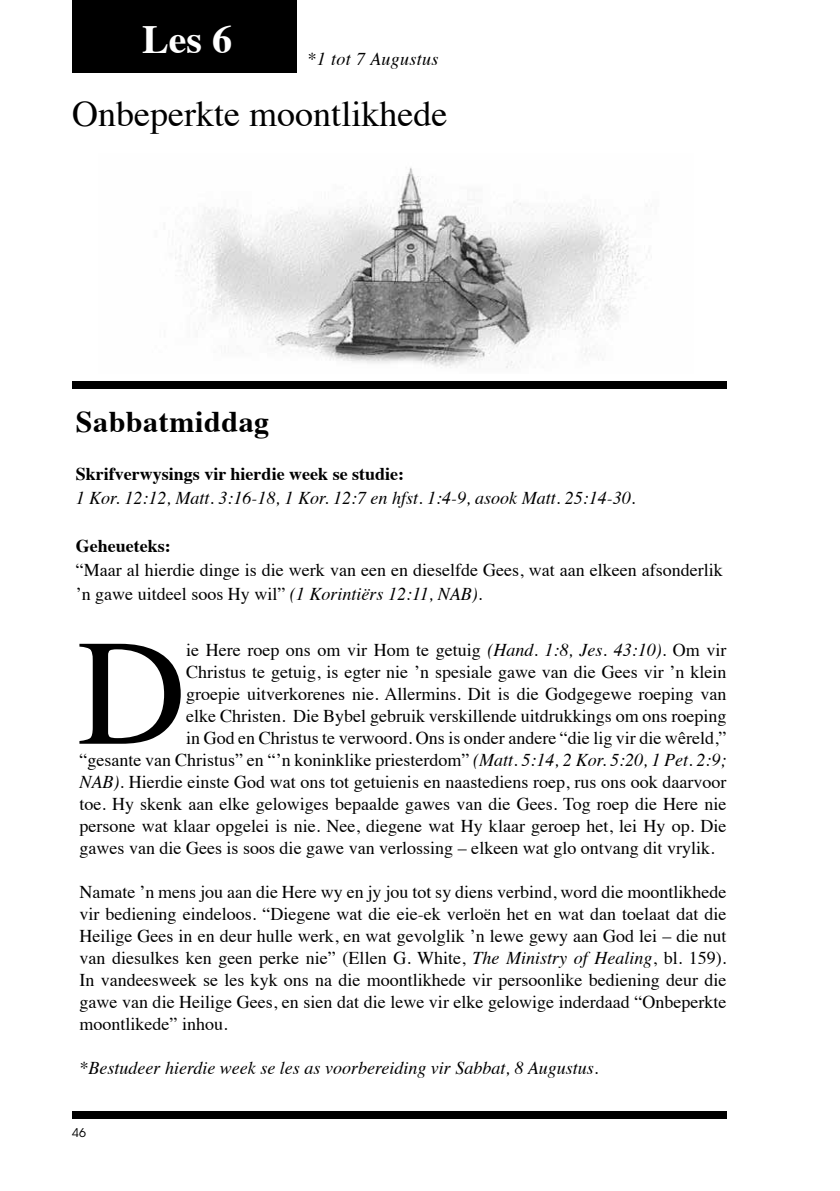
<style>
.page{position:relative;width:840px;height:1191px;background:#fff}
.page>*{position:absolute;margin:0;border:0;box-sizing:border-box;transform-origin:0 0}
.t1{font:151px "Times";color:#000}
.t2{font:700 40px "Times";color:#fff}
.t3{font:36px "Times";color:#000}
.t4{font:700 30px "Times";letter-spacing:.02em;color:#000}
.t5{font:18px/22px "Times";color:#000;text-align:justify}
.t6{font:italic 18px "Times";color:#000}
.t7{font:700 18px "Times";color:#000}
.t8{font:italic 18px "Times";letter-spacing:.02em;color:#000}
.t9{font:12px "ITC Avant Garde Std";color:#000}
.s1{font-style:italic}
</style>
<div class="page">
<div style="left:72px;top:1111px;width:654px;height:8px;background:#000"></div>
<div style="left:72px;top:0;width:225px;height:72px;background:#000"></div>
<div style="left:72px;top:382px;width:654px;height:7px;background:#000"></div>
<img style="left:175px;top:167px;width:472px;height:201px">
<h2 class="t2" style="left:142px;top:1px;width:91px">Les 6</h2>
<p class="t8" style="left:307px;top:43px;width:132px">*1 tot 7 Augustus</p>
<h3 class="t3" style="left:72px;top:80px;width:376px">Onbeperkte moontlikhede</h3>
<h3 class="t4" style="left:76px;top:393px;width:195px">Sabbatmiddag</h3>
<p class="t7" style="left:76px;top:456px;width:330px">Skrifverwysings vir hierdie week se studie:</p>
<p class="t6" style="left:76px;top:482px;width:560px">1 Kor. 12:12, Matt. 3:16-18, 1 Kor. 12:7 en hfst. 1:4-9, asook Matt. 25:14-30.</p>
<p class="t7" style="left:76px;top:528px;width:96px">Geheueteks:</p>
<p class="t5" style="left:76px;top:556px;width:648px;line-height:24px">“Maar al hierdie dinge is die werk van een en dieselfde Gees, wat aan elkeen afsonderlik ’n gawe uitdeel soos Hy wil” <span class="s1">(1 Korintiërs 12:11, NAB).</span></p>
<h1 class="t1" style="left:77px;top:552px;width:111px">D</h1>
<p class="t5" style="left:186px;top:637px;width:541px">ie Here roep ons om vir Hom te getuig <span class="s1">(Hand. 1:8, Jes. 43:10).</span> Om vir</p>
<p class="t5" style="left:186px;top:659px;width:541px">Christus te getuig, is egter nie ’n spesiale gawe van die Gees vir ’n klein</p>
<p class="t5" style="left:186px;top:681px;width:541px">groepie uitverkorenes nie. Allermins. Dit is die Godgegewe roeping van</p>
<p class="t5" style="left:186px;top:703px;width:541px">elke Christen. Die Bybel gebruik verskillende uitdrukkings om ons roeping</p>
<p class="t5" style="left:186px;top:725px;width:541px">in God en Christus te verwoord. Ons is onder andere “die lig vir die wêreld,”</p>
<p class="t5" style="left:79px;top:747px;width:648px">“gesante van Christus” en “’n koninklike priesterdom” <span class="s1">(Matt. 5:14, 2 Kor. 5:20, 1 Pet. 2:9;</span></p>
<p class="t5" style="left:79px;top:769px;width:648px"><span class="s1">NAB).</span> Hierdie einste God wat ons tot getuienis en naastediens roep, rus ons ook daarvoor</p>
<p class="t5" style="left:79px;top:791px;width:648px">toe. Hy skenk aan elke gelowiges bepaalde gawes van die Gees. Tog roep die Here nie</p>
<p class="t5" style="left:79px;top:813px;width:648px">persone wat klaar opgelei is nie. Nee, diegene wat Hy klaar geroep het, lei Hy op. Die</p>
<p class="t5" style="left:79px;top:835px;width:636px">gawes van die Gees is soos die gawe van verlossing – elkeen wat glo ontvang dit vrylik.</p>
<p class="t5" style="left:79px;top:879px;width:648px">Namate ’n mens jou aan die Here wy en jy jou tot sy diens verbind, word die moontlikhede vir bediening eindeloos. “Diegene wat die eie-ek verloën het en wat dan toelaat dat die Heilige Gees in en deur hulle werk, en wat gevolglik ’n lewe gewy aan God lei – die nut van diesulkes ken geen perke nie” (Ellen G. White, <span class="s1">The Ministry of Healing</span>, bl. 159).<br>In vandeesweek se les kyk ons na die moontlikhede vir persoonlike bediening deur die gawe van die Heilige Gees, en sien dat die lewe vir elke gelowige inderdaad “Onbeperkte moontlikede” inhou.</p>
<p class="t6" style="left:79px;top:1052px;width:520px">*Bestudeer hierdie week se les as voorbereiding vir Sabbat, 8 Augustus.</p>
<p class="t9" style="left:72px;top:1125px;width:15px">46</p>
</div>
